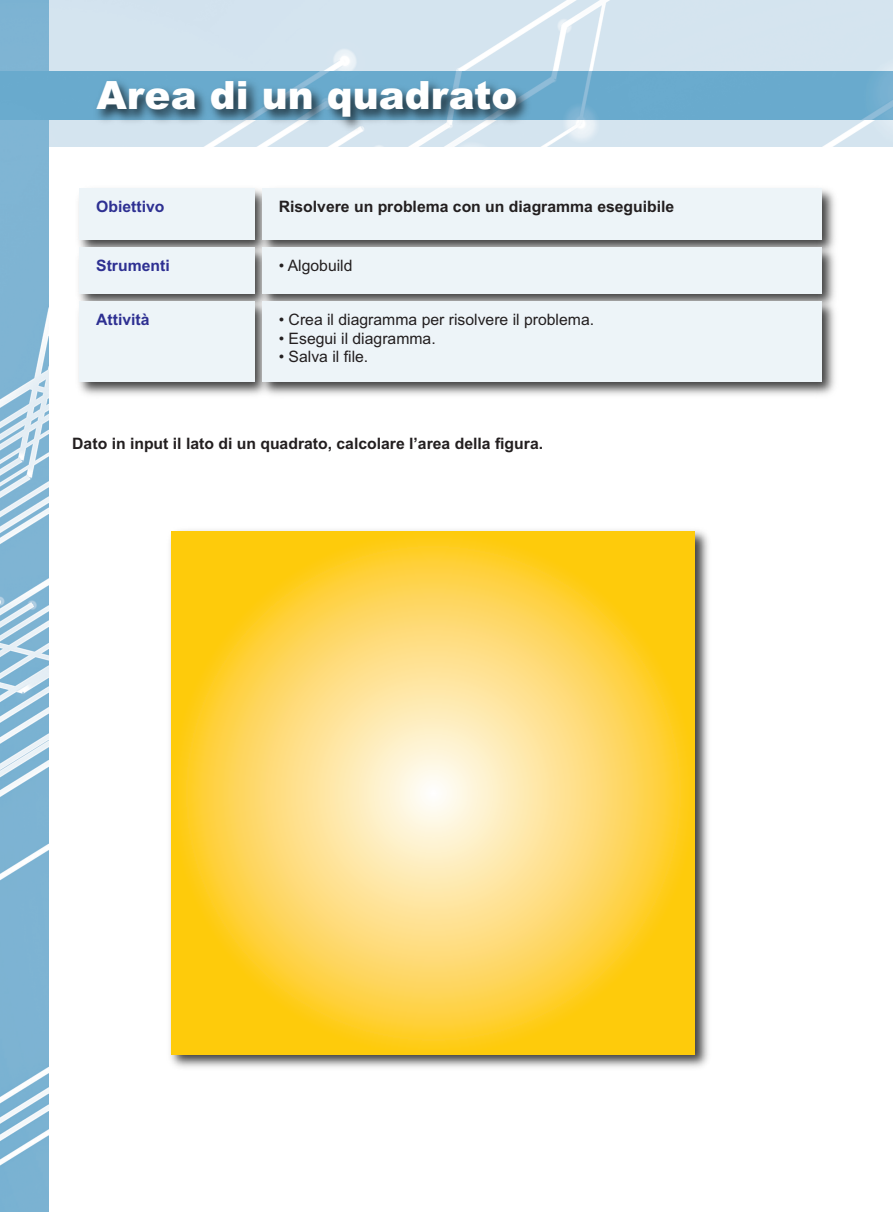
<style>
.page{position:relative;width:893px;height:1212px;background:#fff}
.page>*{position:absolute;margin:0;border:0;box-sizing:border-box;transform-origin:0 0}
.t1{font:900 39px "Arial";color:#fff}
.t2{font:700 15.75px "Arial";color:#231f20}
.t3{font:15.75px "Arial";color:#231f20}
.t4{font:700 15.75px "Arial";color:#2e3092}
</style>
<div class="page">
<div style="left:48px;top:0;width:845px;height:146px;background:#d4e4ef"></div>
<img style="left:0;top:0;width:48px;height:1212px">
<div style="left:0;top:71px;width:893px;height:48px;background:#69aacd"></div>
<img style="left:86px;top:67px;width:562px;height:80px">
<img style="left:78px;top:188px;width:757px;height:207px">
<div style="left:79px;top:189px;width:175px;height:51px;background:#edf4f8"></div>
<div style="left:262px;top:189px;width:560px;height:51px;background:#edf4f8"></div>
<div style="left:79px;top:247px;width:175px;height:47px;background:#edf4f8"></div>
<div style="left:262px;top:247px;width:560px;height:47px;background:#edf4f8"></div>
<div style="left:79px;top:301px;width:175px;height:80px;background:#edf4f8"></div>
<div style="left:262px;top:301px;width:560px;height:80px;background:#edf4f8"></div>
<img style="left:170px;top:530px;width:539px;height:538px">
<svg style="left:171px;top:531px;width:524px;height:523px;background:#fed655"></svg>
<h1 class="t1" style="left:96px;top:73px;width:423px">Area di un quadrato</h1>
<p class="t4" style="left:96px;top:198px;width:70px">Obiettivo</p>
<p class="t2" style="left:279px;top:198px;width:397px">Risolvere un problema con un diagramma eseguibile</p>
<p class="t4" style="left:96px;top:256px;width:75px">Strumenti</p>
<p class="t3" style="left:279px;top:256px;width:75px">• Algobuild</p>
<p class="t4" style="left:96px;top:310px;width:55px">Attività</p>
<p class="t3" style="left:279px;top:310px;width:317px">• Crea il diagramma per risolvere il problema.</p>
<p class="t3" style="left:279px;top:329px;width:158px">• Esegui il diagramma.</p>
<p class="t3" style="left:279px;top:348px;width:91px">• Salva il file.</p>
<p class="t2" style="left:72px;top:434px;width:472px">Dato in input il lato di un quadrato, calcolare l’area della figura.</p>
</div>
